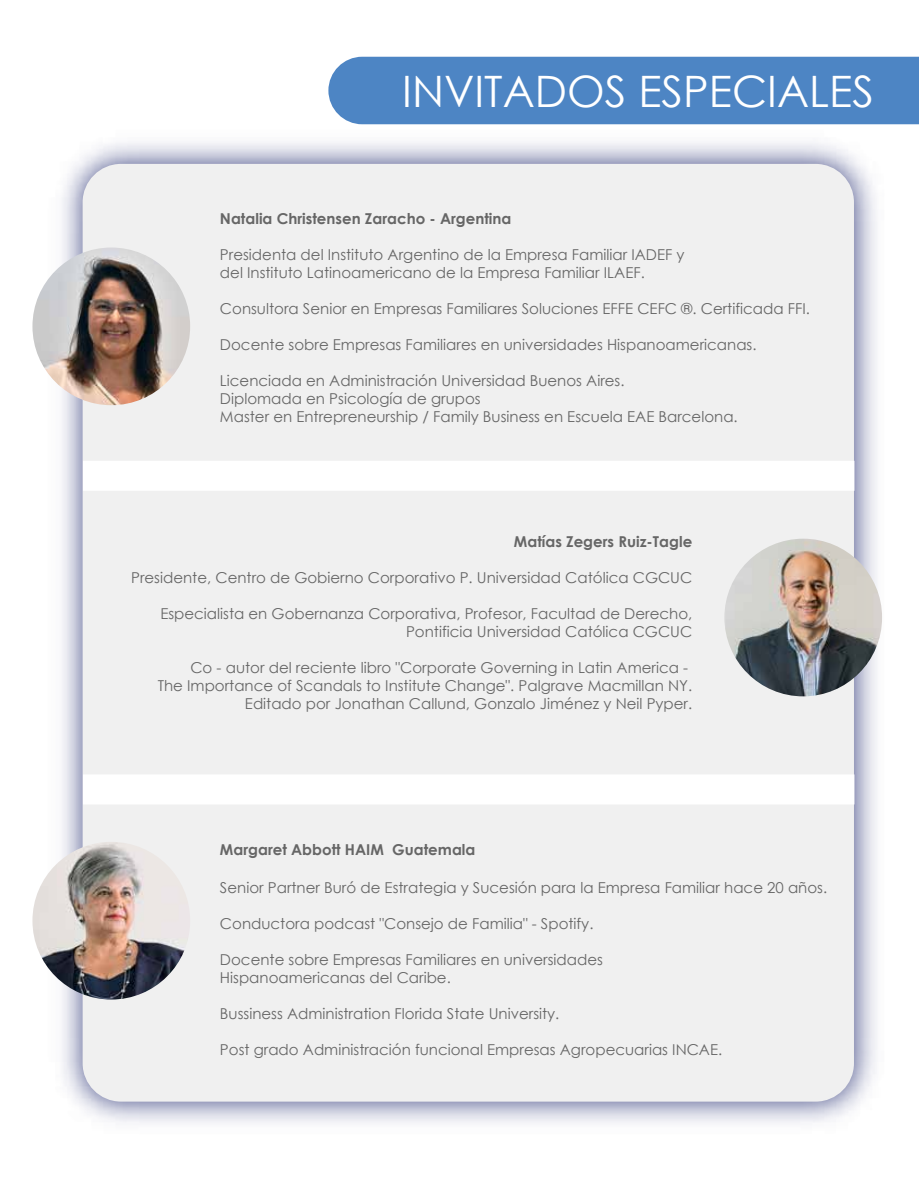
<style>
.page{position:relative;width:919px;height:1187px;background:#fff}
.page>*{position:absolute;margin:0;border:0;box-sizing:border-box;transform-origin:0 0}
.t1{font:43.35px "Century Gothic";color:#fff}
.t2{font:15px/18px "Century Gothic";color:#666}
.t3{font:700 15px "Century Gothic";color:#666}
</style>
<div class="page">
<img style="left:43px;top:143px;width:839px;height:980px">
<div style="left:83px;top:164px;width:770px;height:937px;background:#ebebeb;border-radius:38px"></div>
<div style="left:83px;top:460px;width:771px;height:30px;background:#fff"></div>
<div style="left:83px;top:774px;width:771px;height:30px;background:#fff"></div>
<img style="left:32px;top:247px;width:158px;height:158px;border-radius:79px">
<img style="left:32px;top:841px;width:158px;height:158px;border-radius:79px">
<img style="left:724px;top:538px;width:158px;height:158px;border-radius:79px">
<div style="left:328px;top:57px;width:590px;height:67px;background:#4d85c4"></div>
<h1 class="t1" style="left:402px;top:61px;width:473px">INVITADOS ESPECIALES</h1>
<p class="t3" style="left:220px;top:207px;width:293px">Natalia Christensen Zaracho - Argentina</p>
<p class="t2" style="left:220px;top:246px;width:466px">Presidenta del Instituto Argentino de la Empresa Familiar IADEF y del Instituto Latinoamericano de la Empresa Familiar ILAEF.</p>
<p class="t2" style="left:220px;top:300px;width:591px">Consultora Senior en Empresas Familiares Soluciones EFFE CEFC ®. Certificada FFI.</p>
<p class="t2" style="left:220px;top:336px;width:538px">Docente sobre Empresas Familiares en universidades Hispanoamericanas.</p>
<p class="t2" style="left:220px;top:372px;width:519px">Licenciada en Administración Universidad Buenos Aires.<br>Diplomada en Psicología de grupos<br>Master en Entrepreneurship / Family Business en Escuela EAE Barcelona.</p>
<p class="t3" style="left:514px;top:530px;width:180px">Matías Zegers Ruiz-Tagle</p>
<p class="t2" style="left:131px;top:568px;width:562px">Presidente, Centro de Gobierno Corporativo P. Universidad Católica CGCUC</p>
<p class="t2" style="left:160px;top:604px;width:533px;text-align:right">Especialista en Gobernanza Corporativa, Profesor, Facultad de Derecho,<br>Pontificia Universidad Católica CGCUC</p>
<p class="t2" style="left:158px;top:658px;width:536px;text-align:right">Co - autor del reciente libro "Corporate Governing in Latin America -<br>The Importance of Scandals to Institute Change". Palgrave Macmillan NY.<br>Editado por Jonathan Callund, Gonzalo Jiménez y Neil Pyper.</p>
<p class="t3" style="left:220px;top:837px;width:257px">Margaret Abbott HAIM Guatemala</p>
<p class="t2" style="left:220px;top:877px;width:608px">Senior Partner Buró de Estrategia y Sucesión para la Empresa Familiar hace 20 años.</p>
<p class="t2" style="left:220px;top:913px;width:375px">Conductora podcast "Consejo de Familia" - Spotify.</p>
<p class="t2" style="left:220px;top:949px;width:384px">Docente sobre Empresas Familiares en universidades<br>Hispanoamericanas del Caribe.</p>
<p class="t2" style="left:220px;top:1003px;width:341px">Bussiness Administration Florida State University.</p>
<p class="t2" style="left:220px;top:1039px;width:503px">Post grado Administración funcional Empresas Agropecuarias INCAE.</p>
</div>
